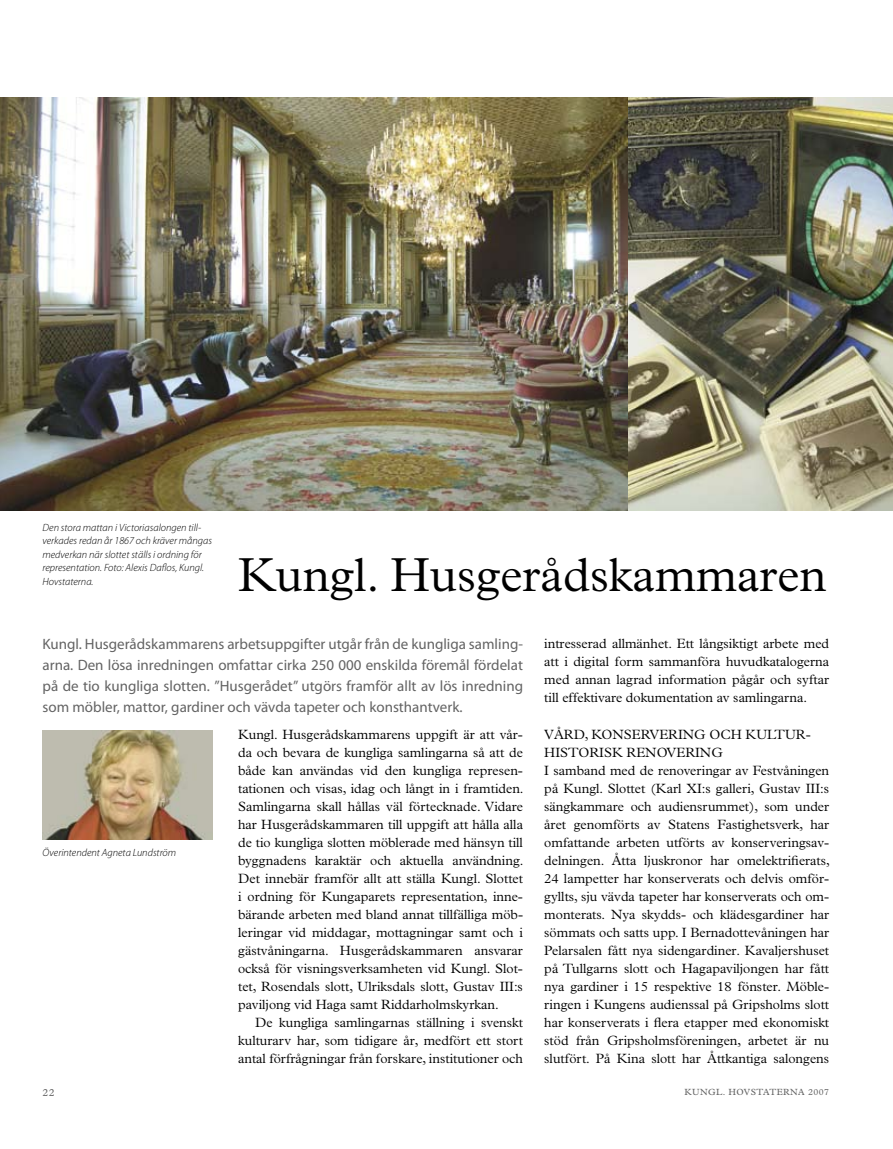
<style>
.page{position:relative;width:893px;height:1149px;background:#fff}
.page>*{position:absolute;margin:0;border:0;box-sizing:border-box;transform-origin:0 0}
.t1{font:300 48px "Plantin";color:#000}
.t2{font:15px/21px "Myriad Pro";color:#636363;text-align:justify}
.t3{font:300 13.5px/18px "Plantin";color:#000;text-align:justify}
.t4{font:italic 300 10.5px/13.5px "Myriad Pro";color:#000}
.t5{font:10.5px "Plantin";color:#636363}
.t6{font:9px "Plantin";letter-spacing:.05em;color:#636363}
</style>
<div class="page">
<img style="left:43px;top:730px;width:170px;height:109px">
<img style="left:628px;top:98px;width:265px;height:412px">
<img style="left:0;top:98px;width:628px;height:412px">
<p class="t4" style="left:43px;top:520px;width:171px">Den stora mattan i Victoriasalongen till&shy;verkades redan år 1867 och kräver mångas medverkan när slottet ställs i ordning för representation. Foto: Alexis Daflos, Kungl.<br>Hovstaterna.</p>
<h1 class="t1" style="left:238px;top:547px;width:590px">Kungl. Husgerådskammaren</h1>
<p class="t2" style="left:43px;top:633px;width:482px">Kungl. Husgerådskammarens arbetsuppgifter utgår från de kungliga samling&shy;arna. Den lösa inredningen omfattar cirka 250 000 enskilda föremål fördelat på de tio kungliga slotten. ”Husgerådet” utgörs framför allt av lös inredning som möbler, mattor, gardiner och vävda tapeter och konsthantverk.</p>
<p class="t3" style="left:544px;top:634px;width:286px">intresserad allmänhet. Ett långsiktigt arbete med att i digital form sammanföra huvudkatalogerna med annan lagrad information pågår och syftar till effektivare dokumentation av samlingarna.</p>
<p class="t3" style="left:544px;top:724px;width:287px;text-align:left">VÅRD, KONSERVERING OCH KULTUR-HISTORISK RENOVERING<br>I samband med de renoveringar av Festvåningen på Kungl. Slottet (Karl XI:s galleri, Gustav III:s sängkammare och audiensrummet), som under året genomförts av Statens Fastighetsverk, har omfattande arbeten utförts av konserveringsav&shy;delningen. Åtta ljuskronor har omelektrifierats, 24 lampetter har konserverats och delvis omför&shy;gyllts, sju vävda tapeter har konserverats och om&shy;monterats. Nya skydds- och klädesgardiner har sömmats och satts upp. I Bernadottevåningen har Pelarsalen fått nya sidengardiner. Kavaljershuset på Tullgarns slott och Hagapaviljongen har fått nya gardiner i 15 respektive 18 fönster. Möble&shy;ringen i Kungens audienssal på Gripsholms slott har konserverats i flera etapper med ekonomiskt stöd från Gripsholmsföreningen, arbetet är nu slutfört. På Kina slott har Åttkantiga salongens</p>
<p class="t3" style="left:238px;top:725px;width:287px">Kungl. Husgerådskammarens uppgift är att vår&shy;da och bevara de kungliga samlingarna så att de både kan användas vid den kungliga represen&shy;tationen och visas, idag och långt in i framtiden.<br>Samlingarna skall hållas väl förtecknade. Vidare har Husgerådskammaren till uppgift att hålla alla de tio kungliga slotten möblerade med hänsyn till byggnadens karaktär och aktuella användning.<br>Det innebär framför allt att ställa Kungl. Slottet i ordning för Kungaparets representation, inne&shy;bärande arbeten med bland annat tillfälliga möb&shy;leringar vid middagar, mottagningar samt och i gästvåningarna. Husgerådskammaren ansvarar också för visningsverksamheten vid Kungl. Slot&shy;tet, Rosendals slott, Ulriksdals slott, Gustav III:s paviljong vid Haga samt Riddarholmskyrkan.</p>
<p class="t3" style="left:238px;top:1012px;width:286px;text-indent:17px">De kungliga samlingarnas ställning i svenskt kulturarv har, som tidigare år, medfört ett stort antal förfrågningar från forskare, institutioner och</p>
<p class="t4" style="left:43px;top:845px;width:135px">Överintendent Agneta Lundström</p>
<p class="t5" style="left:43px;top:1085px;width:14px">22</p>
<p class="t6" style="left:685px;top:1086px;width:146px">KUNGL. HOVSTATERNA 2007</p>
</div>
